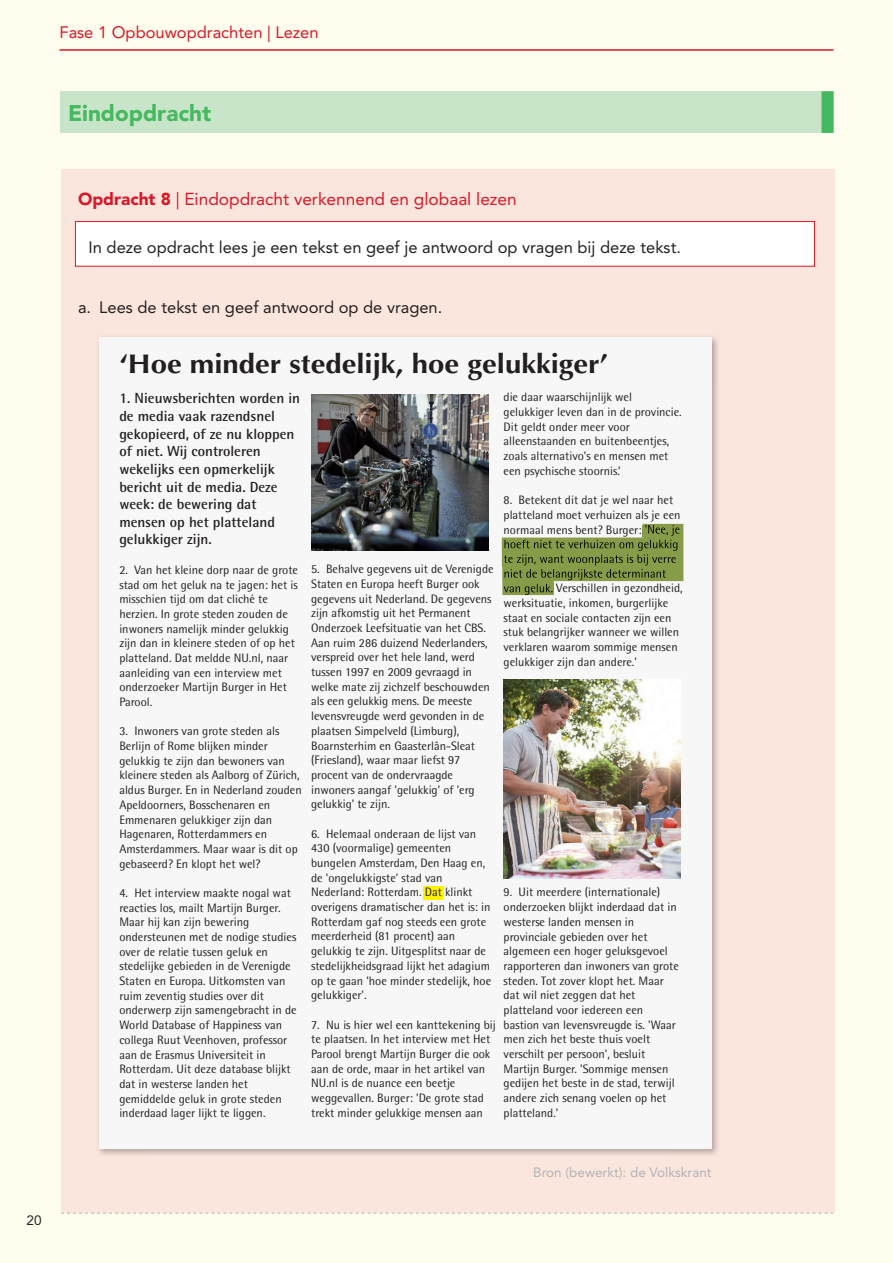
<style>
.page{position:relative;width:893px;height:1263px;background:#fffdee}
.page>*{position:absolute;margin:0;border:0;box-sizing:border-box;transform-origin:0 0}
.t1{font:700 27px "Optima LT Std";color:#231f20;scale:1.09 1}
.t2{font:900 22.5px "Avenir LT Std";color:#46b85f}
.t3{font:17.25px "Avenir LT Std";color:#d91729}
.t4{font:16.5px "Avenir LT Std";color:#231f20}
.t5{font:16.5px "Avenir LT Std";color:#d91729}
.t6{font:700 14.7px/17.5px "Rotis Semi Sans Std";color:#231f20}
.t7{font:13.5px "Avenir LT Std";color:#b2b3b7}
.t8{font:13.5px "Avenir LT Std";color:#231f20}
.t9{font:12.3px/14.7px "Rotis Semi Sans Std";color:#231f20}
.s1{font-weight:900}
</style>
<div class="page">
<hr style="left:60px;top:49px;width:773px;height:2px;background:#d91729">
<div style="left:60px;top:91px;width:773px;height:42px;background:#c9e5c9"></div>
<div style="left:821px;top:91px;width:12px;height:42px;background:#46b85f"></div>
<div style="left:61px;top:170px;width:774px;height:1043px;background:#fbe6dd"></div>
<div style="left:75px;top:222px;width:740px;height:44px;background:#fff"></div>
<div style="left:75px;top:221px;width:740px;height:46px;border:1px solid #d91729"></div>
<img style="left:98px;top:385px;width:49px;height:770px">
<img style="left:669px;top:385px;width:49px;height:770px">
<img style="left:147px;top:1148px;width:522px;height:7px">
<div style="left:99px;top:337px;width:613px;height:811px;background:#f7f7f8"></div>
<img style="left:312px;top:394px;width:177px;height:157px">
<img style="left:504px;top:679px;width:177px;height:199px">
<div style="left:423px;top:886px;width:21px;height:13px;background:#fff101"></div>
<img style="left:502px;top:524px;width:181px;height:71px">
<img style="left:643px;top:525px;width:37px;height:11px">
<img style="left:504px;top:540px;width:174px;height:11px">
<img style="left:504px;top:554px;width:163px;height:11px">
<svg style="left:668px;top:557px;width:8px;height:6px"></svg>
<img style="left:504px;top:569px;width:162px;height:11px">
<img style="left:504px;top:584px;width:49px;height:11px">
<svg style="left:61px;top:1213px;width:772px;height:1px"></svg>
<h3 class="t5" style="left:60px;top:23px;width:260px">Fase 1 Opbouwopdrachten | Lezen</h3>
<h2 class="t2" style="left:68px;top:100px;width:145px">Eindopdracht</h2>
<p class="t8" style="left:27px;top:1213px;width:17px">20</p>
<h3 class="t3" style="left:78px;top:189px;width:440px"><span class="s1">Opdracht 8</span> | Eindopdracht verkennend en globaal lezen</h3>
<h3 class="t4" style="left:89px;top:238px;width:594px">In deze opdracht lees je een tekst en geef je antwoord op vragen bij deze tekst.</h3>
<h3 class="t4" style="left:78px;top:298px;width:366px">a. Lees de tekst en geef antwoord op de vragen.</h3>
<h1 class="t1" style="left:120px;top:348px;width:449px">‘Hoe minder stedelijk, hoe gelukkiger’</h1>
<p class="t6" style="left:119px;top:389px;width:182px">1. Nieuwsberichten worden in de media vaak razendsnel gekopieerd, of ze nu kloppen of niet. Wij controleren wekelijks een opmerkelijk bericht uit de media. Deze week: de bewering dat mensen op het platteland gelukkiger zijn.</p>
<p class="t9" style="left:119px;top:562px;width:180px">2. Van het kleine dorp naar de grote stad om het geluk na te jagen: het is misschien tijd om dat cliché te herzien. In grote steden zouden de inwoners namelijk minder gelukkig zijn dan in kleinere steden of op het platteland. Dat meldde NU.nl, naar aanleiding van een interview met onderzoeker Martijn Burger in Het<br>Parool.</p>
<p class="t9" style="left:119px;top:724px;width:184px">3. Inwoners van grote steden als<br>Berlijn of Rome blijken minder gelukkig te zijn dan bewoners van kleinere steden als Aalborg of Zürich, aldus Burger. En in Nederland zouden<br>Apeldoorners, Bosschenaren en<br>Emmenaren gelukkiger zijn dan<br>Hagenaren, Rotterdammers en<br>Amsterdammers. Maar waar is dit op gebaseerd? En klopt het wel?</p>
<p class="t9" style="left:119px;top:885px;width:179px">4. Het interview maakte nogal wat reacties los, mailt Martijn Burger.<br>Maar hij kan zijn bewering ondersteunen met de nodige studies over de relatie tussen geluk en stedelijke gebieden in de Verenigde<br>Staten en Europa. Uitkomsten van ruim zeventig studies over dit onderwerp zijn samengebracht in de<br>World Database of Happiness van collega Ruut Veenhoven, professor aan de Erasmus Universiteit in<br>Rotterdam. Uit deze database blijkt dat in westerse landen het gemiddelde geluk in grote steden inderdaad lager lijkt te liggen.</p>
<p class="t9" style="left:503px;top:390px;width:180px">die daar waarschijnlijk wel gelukkiger leven dan in de provincie.<br>Dit geldt onder meer voor alleenstaanden en buitenbeentjes, zoals alternativo's en mensen met een psychische stoornis.’</p>
<p class="t9" style="left:503px;top:492px;width:178px">8. Betekent dit dat je wel naar het platteland moet verhuizen als je een normaal mens bent? Burger: 'Nee, je</p>
<p class="t9" style="left:311px;top:562px;width:184px">5. Behalve gegevens uit de Verenigde Staten en Europa heeft Burger ook gegevens uit Nederland. De gegevens zijn afkomstig uit het Permanent Onderzoek Leefsituatie van het CBS.<br>Aan ruim 286 duizend Nederlanders, verspreid over het hele land, werd tussen 1997 en 2009 gevraagd in welke mate zij zichzelf beschouwden als een gelukkig mens. De meeste levensvreugde werd gevonden in de plaatsen Simpelveld (Limburg), Boarnsterhim en Gaasterlân-Sleat (Friesland), waar maar liefst 97 procent van de ondervraagde inwoners aangaf 'gelukkig' of 'erg gelukkig' te zijn.</p>
<p class="t9" style="left:311px;top:826px;width:182px">6. Helemaal onderaan de lijst van<br>430 (voormalige) gemeenten bungelen Amsterdam, Den Haag en, de 'ongelukkigste' stad van<br>Nederland: Rotterdam. Dat klinkt overigens dramatischer dan het is: in<br>Rotterdam gaf nog steeds een grote meerderheid (81 procent) aan gelukkig te zijn. Uitgesplitst naar de stedelijkheidsgraad lijkt het adagium op te gaan 'hoe minder stedelijk, hoe gelukkiger'.</p>
<p class="t9" style="left:311px;top:1017px;width:186px">7. Nu is hier wel een kanttekening bij te plaatsen. In het interview met Het Parool brengt Martijn Burger die ook aan de orde, maar in het artikel van NU.nl is de nuance een beetje weggevallen. Burger: 'De grote stad trekt minder gelukkige mensen aan</p>
<p class="t9" style="left:503px;top:581px;width:181px">van geluk. Verschillen in gezondheid, werksituatie, inkomen, burgerlijke staat en sociale contacten zijn een stuk belangrijker wanneer we willen verklaren waarom sommige mensen gelukkiger zijn dan andere.'</p>
<p class="t9" style="left:504px;top:885px;width:177px">9. Uit meerdere (internationale) onderzoeken blijkt inderdaad dat in westerse landen mensen in provinciale gebieden over het algemeen een hoger geluksgevoel rapporteren dan inwoners van grote steden. Tot zover klopt het. Maar dat wil niet zeggen dat het platteland voor iedereen een bastion van levensvreugde is. 'Waar men zich het beste thuis voelt verschilt per persoon', besluit<br>Martijn Burger. 'Sommige mensen gedijen het beste in de stad, terwijl andere zich senang voelen op het platteland.'</p>
<p class="t7" style="left:533px;top:1165px;width:180px">Bron (bewerkt): de Volkskrant</p>
</div>
